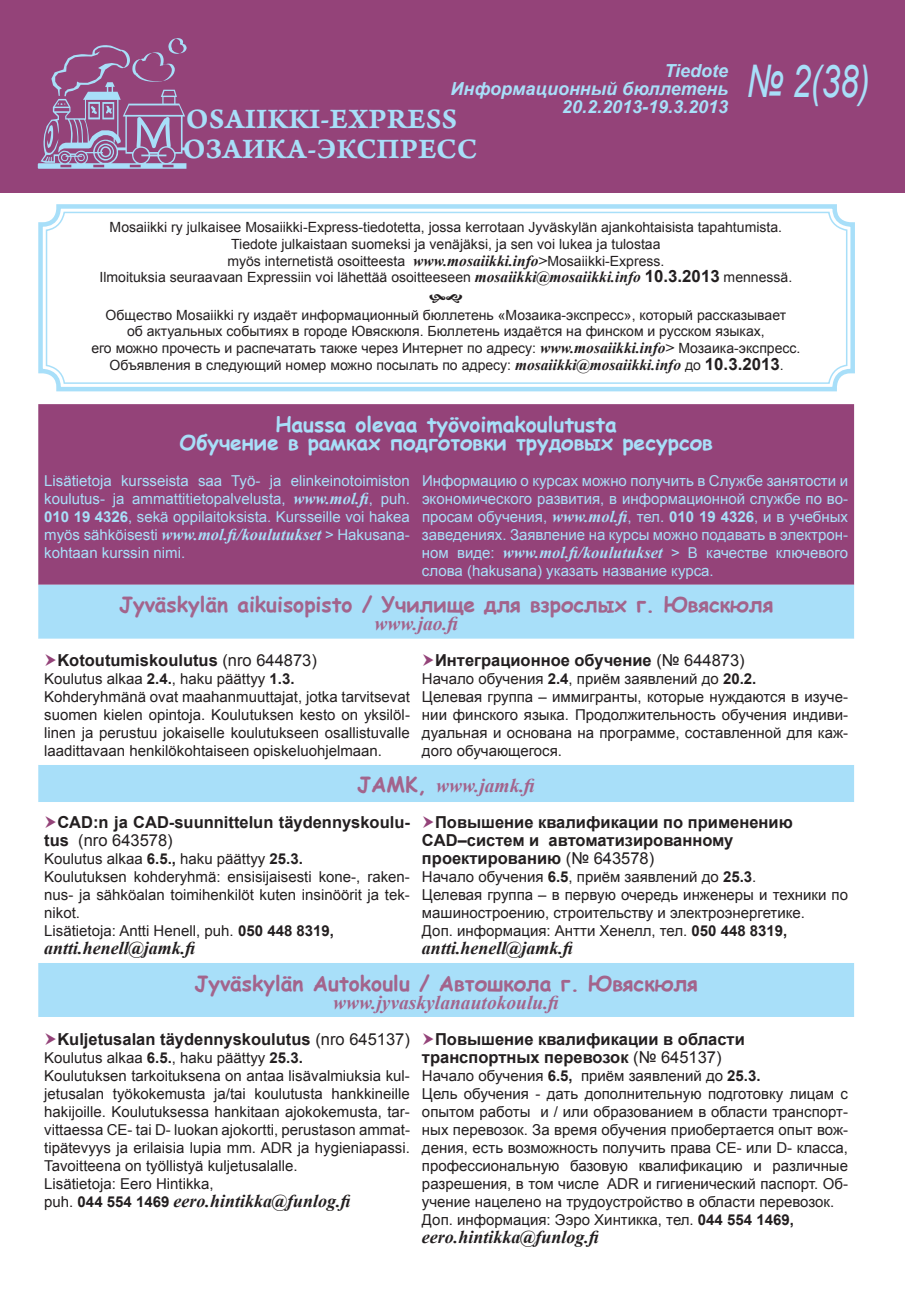
<style>
.page{position:relative;width:906px;height:1289px;background:#fff}
.page>*{position:absolute;margin:0;border:0;box-sizing:border-box;transform-origin:0 0}
.t1{font:97.2px "Toy Train";color:#a8dff9}
.t2{font:italic 45px "Arial";color:#a8dff9;scale:.75 1}
.t3{font:29.7px/29.7px "Arno Pro Smbd Caption";color:#a8dff9}
.t4{font:700 21px "Comic Sans MS";color:#a3648c}
.t5{font:700 21px/18px "Comic Sans MS";color:#a8dff9;text-align:center}
.t6{font:italic 700 19.5px "Times New Roman";color:#a3648c}
.t7{font:italic 700 18px "Times New Roman";color:#231f20}
.t8{font:italic 700 18px/18px "Arial";color:#a8dff9;text-align:right}
.t9{font:700 16.5px/18px "Arial";color:#231f20}
.t10{font:15px/18px "Arial";color:#231f20}
.t11{font:15px/18px "Arial";color:#a8dff9;text-align:justify}
.t12{font:14.1px/16.8px "Arial";color:#231f20;text-align:center}
.s1{font-family:"Times New Roman";font-weight:700;font-style:italic;font-size:15.45px}
.s2{font-weight:700;font-size:16.8px}
.s3{font-family:"Times New Roman";font-weight:700;font-style:italic;font-size:16.5px}
.s4{font-weight:700}
.s5{font-weight:400}
.s6{font-family:"Comic Sans MS";font-style:normal;font-size:21px}
.s7{font-family:"Arial";font-weight:400;font-style:normal;font-size:15px}
.s8{font-family:"Arial";font-style:normal;font-size:15px}
</style>
<div class="page">
<div style="left:1px;top:0;width:904px;height:192px;background:#944379"></div>
<svg style="left:38px;top:204px;width:817px;height:188px"></svg>
<div style="left:46px;top:212px;width:801px;height:172px;border:2px solid #a8dff9;border-radius:18px"></div>
<div style="left:38px;top:404px;width:816px;height:180px;background:#944379"></div>
<div style="left:38px;top:584px;width:816px;height:54px;background:#a8dff9"></div>
<svg style="left:38px;top:638px;width:816px;height:379px"></svg>
<svg style="left:429px;top:293px;width:33px;height:10px"></svg>
<svg style="left:46px;top:654px;width:10px;height:12px"></svg>
<svg style="left:423px;top:654px;width:11px;height:12px"></svg>
<svg style="left:46px;top:816px;width:10px;height:12px"></svg>
<svg style="left:423px;top:816px;width:11px;height:12px"></svg>
<h1 class="t1" style="left:38px;top:78px;width:149px">M</h1>
<p class="t8" style="left:450px;top:62px;width:279px">Tiedote<br>Информационный бюллетень<br>20.2.2013-19.3.2013</p>
<h2 class="t2" style="left:747px;top:52px;width:165px">№ 2(38)</h2>
<h3 class="t3" style="left:183px;top:106px;width:296px">OSAIIKKI-EXPRESS<br>ОЗАИКА-ЭКСПРЕСС</h3>
<p class="t12" style="left:100px;top:219px;width:694px">Mosaiikki ry julkaisee Mosaiikki-Express-tiedotetta, jossa kerrotaan Jyväskylän ajankohtaisista tapahtumista.<br>Tiedote julkaistaan suomeksi ja venäjäksi, ja sen voi lukea ja tulostaa<br>myös internetistä osoitteesta <span class="s1">www.mosaiikki.info&gt;</span>Mosaiikki-Express.<br>Ilmoituksia seuraavaan Expressiin voi lähettää osoitteeseen <span class="s1">mosaiikki@mosaiikki.info</span> <span class="s2">10.3.2013</span> mennessä.</p>
<p class="t12" style="left:91px;top:306px;width:710px">Общество Mosaiikki ry издаёт информационный бюллетень «Мозаика-экспресс», который рассказывает<br>об актуальных событиях в городе Ювяскюля. Бюллетень издаётся на финском и русском языках,<br>его можно прочесть и распечатать также через Интернет по адресу: <span class="s1">www.mosaiikki.info&gt;</span> Мозаика-экспресс.<br>Объявления в следующий номер можно посылать по адресу: <span class="s1">mosaiikki@mosaiikki.info</span> до <span class="s2">10.3.2013</span>.</p>
<h3 class="t5" style="left:180px;top:415px;width:535px">Haussa olevaa työvoimakoulutusta<br>Обучение в рамках подготовки трудовых ресурсов</h3>
<p class="t11" style="left:44px;top:472px;width:367px">Lisätietoja kursseista saa Työ- ja elinkeinotoimiston koulutus- ja ammattitietopalvelusta, <span class="s3">www.mol.fi</span>, puh.<br><span class="s4">010 19 4326</span>, sekä oppilaitoksista. Kursseille voi hakea myös sähköisesti <span class="s3">www.mol.fi/koulutukset</span> &gt; Hakusana&shy;kohtaan kurssin nimi.</p>
<p class="t11" style="left:422px;top:472px;width:427px">Информацию о курсах можно получить в Службе занятости и экономического развития, в информационной службе по во&shy;просам обучения, <span class="s3">www.mol.fi</span>, тел. <span class="s4">010 19 4326</span>, и в учебных заведениях. Заявление на курсы можно подавать в электрон&shy;ном виде: <span class="s3">www.mol.fi/koulutukset</span> &gt; В качестве ключевого слова (hakusana) указать название курса.</p>
<h3 class="t4" style="left:119px;top:589px;width:655px">Jyväskylän aikuisopisto / Училище для взрослых г. Ювяскюля</h3>
<h3 class="t6" style="left:374px;top:610px;width:89px">www.jao.fi</h3>
<p class="t9" style="left:57px;top:652px;width:261px">Kotoutumiskoulutus <span class="s5">(nro 644873)</span></p>
<p class="t10" style="left:44px;top:670px;width:367px">Koulutus alkaa <span class="s4">2.4.</span>, haku päättyy <span class="s4">1.3.<br></span>Kohderyhmänä ovat maahanmuuttajat, jotka tarvitsevat suomen kielen opintoja. Koulutuksen kesto on yksilöl&shy;linen ja perustuu jokaiselle koulutukseen osallistuvalle laadittavaan henkilökohtaiseen opiskeluohjelmaan.</p>
<p class="t9" style="left:435px;top:652px;width:311px">Интеграционное обучение <span class="s5">(№ 644873)</span></p>
<p class="t10" style="left:422px;top:670px;width:427px">Начало обучения <span class="s4">2.4</span>, приём заявлений до <span class="s4">20.2.<br></span>Целевая группа – иммигранты, которые нуждаются в изуче&shy;нии финского языка. Продолжительность обучения индиви&shy;дуальная и основана на программе, составленной для каж&shy;дого обучающегося.</p>
<h3 class="t6" style="left:357px;top:772px;width:183px"><span class="s6">JAMK,</span> www.jamk.fi</h3>
<p class="t9" style="left:44px;top:814px;width:367px;text-indent:13px">CAD:n ja CAD-suunnittelun täydennyskoulu&shy;tus <span class="s5">(nro 643578)</span></p>
<p class="t10" style="left:44px;top:850px;width:367px">Koulutus alkaa <span class="s4">6.5.,</span> haku päättyy <span class="s4">25.3.<br></span>Koulutuksen kohderyhmä: ensisijaisesti kone-, raken&shy;nus- ja sähköalan toimihenkilöt kuten insinöörit ja tek&shy;nikot.<br>Lisätietoja: Antti Henell, puh. <span class="s4">050 448 8319,</span></p>
<p class="t7" style="left:44px;top:935px;width:156px">antti.henell@jamk.fi</p>
<p class="t9" style="left:422px;top:814px;width:372px;text-indent:13px">Повышение квалификации по применению<br>CAD–систем и автоматизированному проектированию <span class="s5">(№ 643578)</span></p>
<p class="t10" style="left:422px;top:868px;width:427px">Начало обучения <span class="s4">6.5</span>, приём заявлений до <span class="s4">25.3</span>.<br>Целевая группа – в первую очередь инженеры и техники по машиностроению, строительству и электроэнергетике.<br>Доп. информация: Антти Хенелл, тел. <span class="s4">050 448 8319,</span></p>
<p class="t7" style="left:422px;top:935px;width:156px">antti.henell@jamk.fi</p>
<h3 class="t4" style="left:194px;top:967px;width:505px">Jyväskylän Autokoulu / Автошкола г. Ювяскюля</h3>
<h3 class="t6" style="left:333px;top:988px;width:231px">www.jyvaskylanautokoulu.fi</h3>
<p class="t9" style="left:57px;top:1030px;width:354px">Kuljetusalan täydennyskoulutus <span class="s5">(nro 645137)</span></p>
<p class="t10" style="left:44px;top:1048px;width:367px">Koulutus alkaa <span class="s4">6.5.</span>, haku päättyy <span class="s4">25.3.<br></span>Koulutuksen tarkoituksena on antaa lisävalmiuksia kul&shy;jetusalan työkokemusta ja/tai koulutusta hankkineille hakijoille. Koulutuksessa hankitaan ajokokemusta, tar&shy;vittaessa CE- tai D- luokan ajokortti, perustason ammat&shy;tipätevyys ja erilaisia lupia mm. ADR ja hygieniapassi.<br>Tavoitteena on työllistyä kuljetusalalle.<br>Lisätietoja: Eero Hintikka,</p>
<p class="t7" style="left:44px;top:1187px;width:311px"><span class="s7">puh.</span> <span class="s8">044 554 1469</span> eero.hintikka@funlog.fi</p>
<p class="t9" style="left:422px;top:1030px;width:324px;text-indent:13px">Повышение квалификации в области транспортных перевозок <span class="s5">(№ 645137)</span></p>
<p class="t10" style="left:422px;top:1066px;width:427px">Начало обучения <span class="s4">6.5,</span> приём заявлений до <span class="s4">25.3.<br></span>Цель обучения - дать дополнительную подготовку лицам с опытом работы и / или образованием в области транспорт&shy;ных перевозок. За время обучения приобертается опыт вож&shy;дения, есть возможность получить права CE- или D- класса, профессиональную базовую квалификацию и различные разрешения, в том числе ADR и гигиенический паспорт. Об&shy;учение нацелено на трудоустройство в области перевозок.<br>Доп. информация: Ээро Хинтикка, тел. <span class="s4">044 554 1469,</span></p>
<p class="t7" style="left:422px;top:1223px;width:182px">eero.hintikka@funlog.fi</p>
</div>
